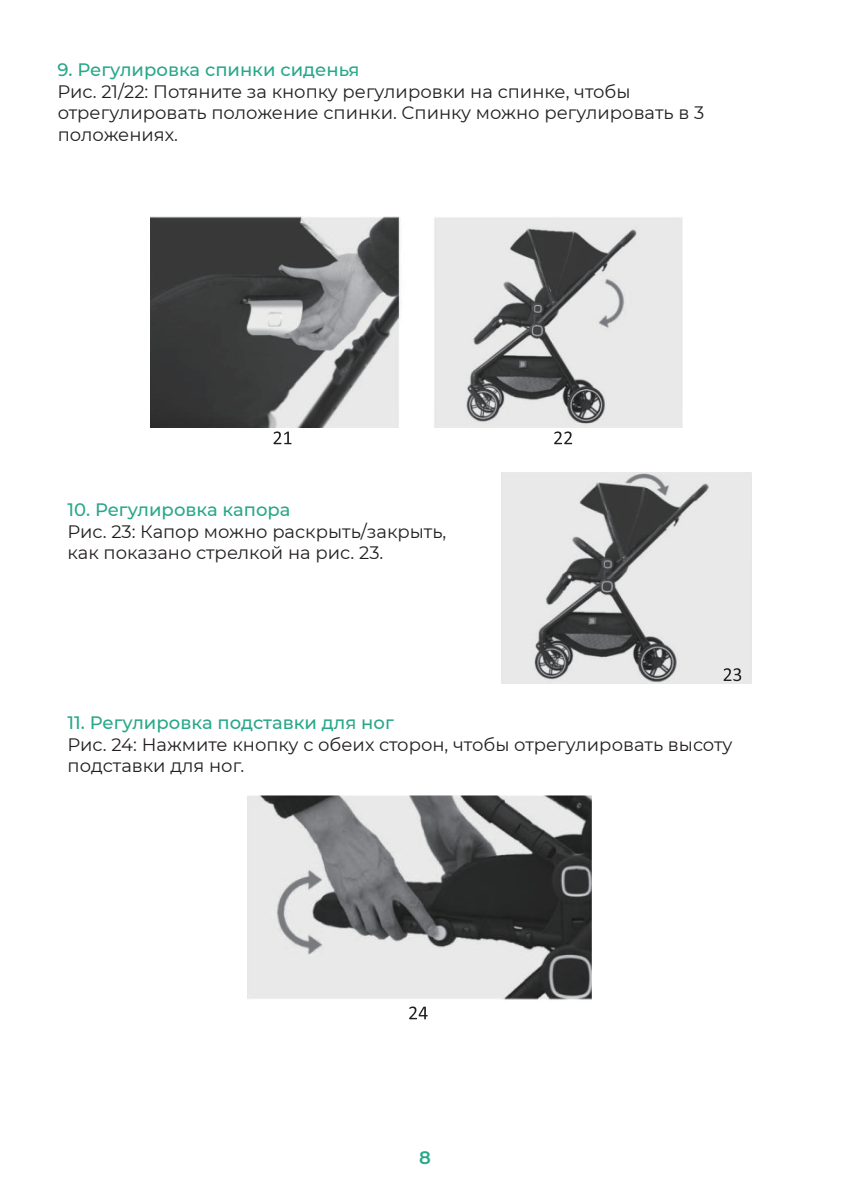
<style>
.page{position:relative;width:842px;height:1191px;background:#fff}
.page>*{position:absolute;margin:0;border:0;box-sizing:border-box;transform-origin:0 0}
.t1{font:18px/21.6px "Montserrat";color:#231f20}
.t2{font:500 18px "Montserrat";color:#28a789}
.t3{font:600 18px "Montserrat";color:#28a789}
</style>
<div class="page">
<img style="left:150px;top:217px;width:533px;height:211px">
<img style="left:502px;top:472px;width:249px;height:212px">
<svg style="left:274px;top:431px;width:18px;height:13px"></svg>
<svg style="left:554px;top:431px;width:18px;height:13px"></svg>
<svg style="left:724px;top:668px;width:17px;height:13px"></svg>
<img style="left:247px;top:795px;width:345px;height:205px">
<svg style="left:409px;top:1006px;width:19px;height:13px"></svg>
<p class="t2" style="left:58px;top:57px;width:303px">9. Регулировка спинки сиденья</p>
<p class="t1" style="left:58px;top:80px;width:648px">Рис. 21/22: Потяните за кнопку регулировки на спинке, чтобы отрегулировать положение спинки. Спинку можно регулировать в 3 положениях.</p>
<p class="t2" style="left:68px;top:497px;width:224px">10. Регулировка капора</p>
<p class="t1" style="left:68px;top:520px;width:380px">Рис. 23: Капор можно раскрыть/закрыть, как показано стрелкой на рис. 23.</p>
<p class="t2" style="left:68px;top:710px;width:328px">11. Регулировка подставки для ног</p>
<p class="t1" style="left:68px;top:733px;width:666px">Рис. 24: Нажмите кнопку с обеих сторон, чтобы отрегулировать высоту подставки для ног.</p>
<p class="t3" style="left:419px;top:1144px;width:13px">8</p>
</div>
